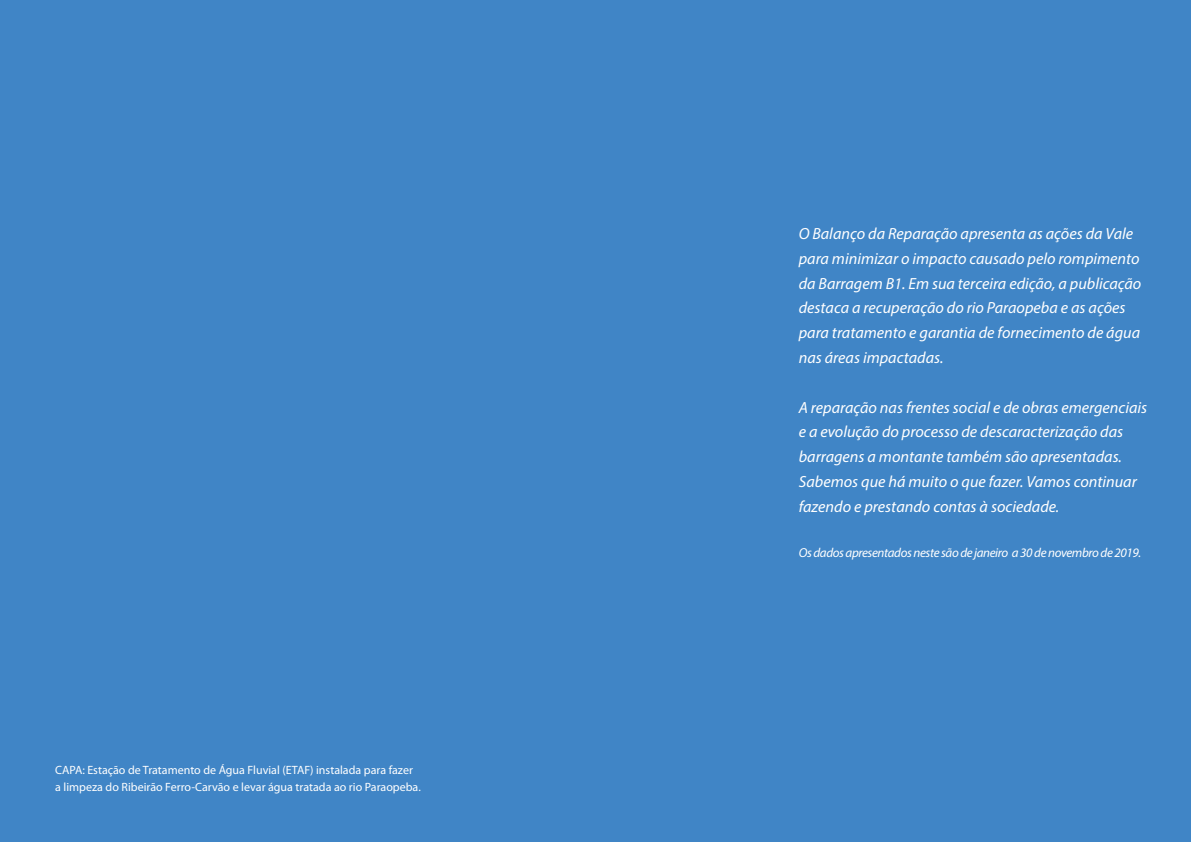
<style>
.page{position:relative;width:1191px;height:842px;background:#4085c6}
.page>*{position:absolute;margin:0;border:0;box-sizing:border-box;transform-origin:0 0}
.t1{font:italic 16.2px/24.8px "Myriad Pro";color:#fff}
.t2{font:italic 13px "Myriad Pro";letter-spacing:-.03em;color:#fff}
.t3{font:12px/17px "Myriad Pro";color:#fff}
</style>
<div class="page">
<p class="t3" style="left:55px;top:762px;width:367px">CAPA: Estação de Tratamento de Água Fluvial (ETAF) instalada para fazer a limpeza do Ribeirão Ferro-Carvão e levar água tratada ao rio Paraopeba.</p>
<p class="t1" style="left:798px;top:221px;width:344px">O Balanço da Reparação apresenta as ações da Vale para minimizar o impacto causado pelo rompimento da Barragem B1. Em sua terceira edição, a publicação destaca a recuperação do rio Paraopeba e as ações para tratamento e garantia de fornecimento de água nas áreas impactadas.</p>
<p class="t1" style="left:798px;top:394px;width:350px">A reparação nas frentes social e de obras emergenciais e a evolução do processo de descaracterização das barragens a montante também são apresentadas.<br>Sabemos que há muito o que fazer. Vamos continuar fazendo e prestando contas à sociedade.</p>
<p class="t2" style="left:798px;top:544px;width:344px">Os dados apresentados neste são de janeiro a 30 de novembro de 2019.</p>
</div>
